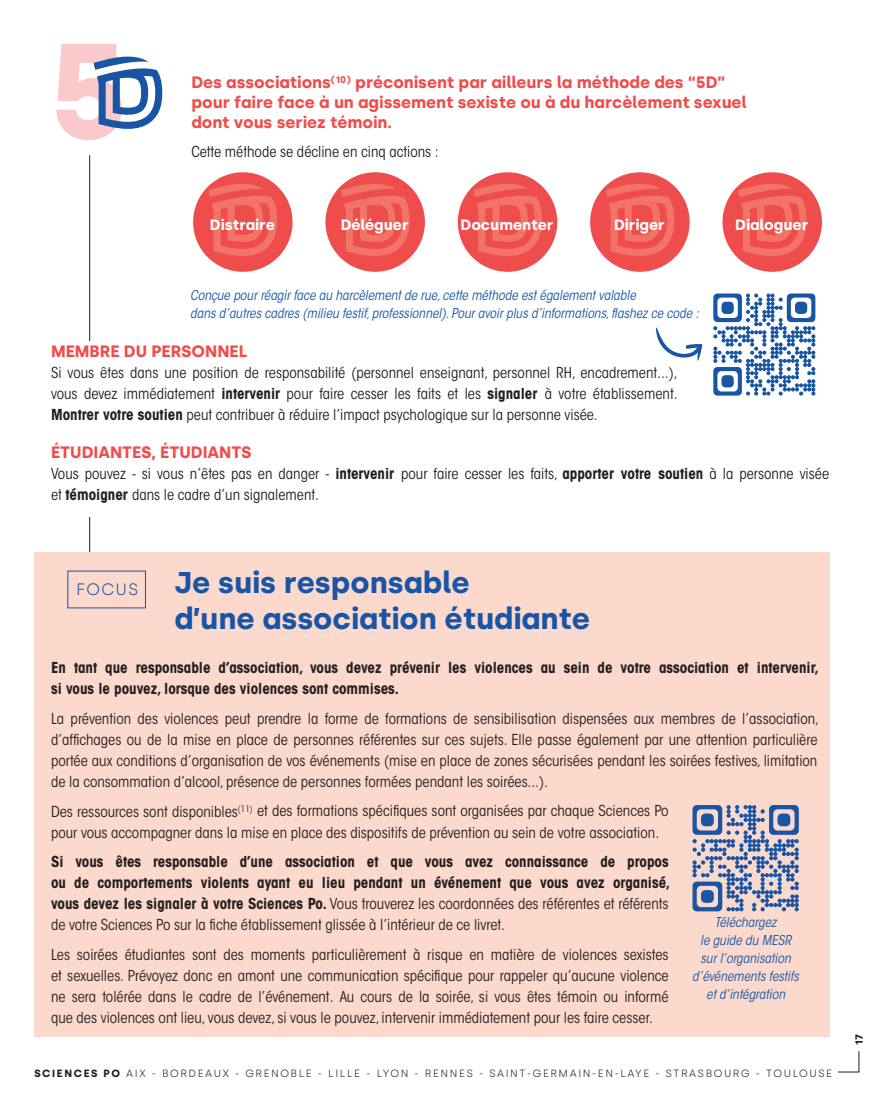
<style>
.page{position:relative;width:893px;height:1106px;background:#fff}
.page>*{position:absolute;margin:0;border:0;box-sizing:border-box;transform-origin:0 0}
.t1{font:700 135px "Silka";color:#f9c9cc}
.t2{font:700 30px/36px "Silka";color:#1855a5}
.t3{font:700 16.5px/19.8px "Silka";color:#ef4d4b}
.t4{font:300 16.5px "Silka";letter-spacing:.07em;color:#1855a5}
.t5{font:condensed 15px/21px "ITC Avant Garde Std";color:#231f20;text-align:justify}
.t6{font:700 condensed 15px/21px "ITC Avant Garde Std";color:#231f20}
.t7{font:700 15px "Silka";color:#fff}
.t8{font:italic condensed 13.5px/18px "ITC Avant Garde Std";color:#1855a5}
.t9{font:300 10.5px "Silka";letter-spacing:.15em;color:#231f20}
.t10{font:700 10.5px "Silka";color:#231f20}
.s1{font-weight:700}
.s2{font-weight:400}
</style>
<div class="page">
<svg style="left:838px;top:1051px;width:22px;height:21px"></svg>
<svg style="left:94px;top:56px;width:68px;height:73px"></svg>
<div style="left:193px;top:172px;width:100px;height:100px;background:#ef4d4b;border-radius:50%"></div>
<svg style="left:208px;top:182px;width:69px;height:74px"></svg>
<div style="left:325px;top:172px;width:100px;height:100px;background:#ef4d4b;border-radius:50%"></div>
<svg style="left:341px;top:182px;width:69px;height:74px"></svg>
<div style="left:458px;top:172px;width:99px;height:100px;background:#ef4d4b;border-radius:50%"></div>
<svg style="left:473px;top:182px;width:69px;height:74px"></svg>
<div style="left:590px;top:172px;width:100px;height:100px;background:#ef4d4b;border-radius:50%"></div>
<svg style="left:605px;top:182px;width:69px;height:74px"></svg>
<div style="left:722px;top:172px;width:100px;height:100px;background:#ef4d4b;border-radius:50%"></div>
<svg style="left:738px;top:182px;width:69px;height:74px"></svg>
<hr style="left:89px;top:155px;width:1px;height:442px;background:#231f20">
<div style="left:51px;top:341px;width:778px;height:176px;background:#fff"></div>
<div style="left:34px;top:552px;width:795px;height:484px;background:#fcd9cd"></div>
<svg style="left:713px;top:293px;width:102px;height:102px"></svg>
<svg style="left:656px;top:327px;width:46px;height:34px"></svg>
<svg style="left:692px;top:805px;width:107px;height:106px"></svg>
<h1 class="t1" style="left:48px;top:11px;width:81px">5</h1>
<p class="t3" style="left:191px;top:72px;width:557px">Des associations<sup>(10)</sup> préconisent par ailleurs la méthode des “5D” pour faire face à un agissement sexiste ou à du harcèlement sexuel dont vous seriez témoin.</p>
<p class="t5" style="left:191px;top:141px;width:249px">Cette méthode se décline en cinq actions :</p>
<p class="t7" style="left:210px;top:215px;width:66px">Distraire</p>
<p class="t7" style="left:341px;top:215px;width:69px">Déléguer</p>
<p class="t7" style="left:461px;top:215px;width:94px">Documenter</p>
<p class="t7" style="left:614px;top:215px;width:52px">Diriger</p>
<p class="t7" style="left:735px;top:215px;width:75px">Dialoguer</p>
<p class="t8" style="left:190px;top:287px;width:510px">Conçue pour réagir face au harcèlement de rue, cette méthode est également valable<br>dans d’autres cadres (milieu festif, professionnel). Pour avoir plus d’informations, flashez ce code :</p>
<p class="t3" style="left:51px;top:341px;width:198px">MEMBRE DU PERSONNEL</p>
<p class="t5" style="left:51px;top:362px;width:628px">Si vous êtes dans une position de responsabilité (personnel enseignant, personnel RH, encadrement...), vous devez immédiatement <span class="s1">intervenir</span> pour faire cesser les faits et les <span class="s1">signaler</span> à votre établissement.<br><span class="s1">Montrer votre soutien</span> peut contribuer à réduire l’impact psychologique sur la personne visée.</p>
<p class="t3" style="left:51px;top:442px;width:202px">ÉTUDIANTES, ÉTUDIANTS</p>
<p class="t5" style="left:51px;top:463px;width:780px">Vous pouvez - si vous n’êtes pas en danger - <span class="s1">intervenir</span> pour faire cesser les faits, <span class="s1">apporter votre soutien</span> à la personne visée et <span class="s1">témoigner</span> dans le cadre d’un signalement.</p>
<p class="t4" style="left:76px;top:579px;width:63px">FOCUS</p>
<h2 class="t2" style="left:174px;top:564px;width:417px">Je suis responsable<br>d’une association étudiante</h2>
<p class="t6" style="left:51px;top:657px;width:769px">En tant que responsable d’association, vous devez prévenir les violences au sein de votre association et intervenir, si vous le pouvez, lorsque des violences sont commises.</p>
<p class="t5" style="left:51px;top:708px;width:769px">La prévention des violences peut prendre la forme de formations de sensibilisation dispensées aux membres de l’association, d’affichages ou de la mise en place de personnes référentes sur ces sujets. Elle passe également par une attention particulière portée aux conditions d’organisation de vos événements (mise en place de zones sécurisées pendant les soirées festives, limitation de la consommation d’alcool, présence de personnes formées pendant les soirées...).</p>
<p class="t5" style="left:51px;top:800px;width:619px">Des ressources sont disponibles<sup>(11)</sup> et des formations spécifiques sont organisées par chaque Sciences Po pour vous accompagner dans la mise en place des dispositifs de prévention au sein de votre association.</p>
<p class="t6" style="left:51px;top:851px;width:621px;text-align:justify">Si vous êtes responsable d’une association et que vous avez connaissance de propos ou de comportements violents ayant eu lieu pendant un événement que vous avez organisé, vous devez les signaler à votre Sciences Po. <span class="s2">Vous trouverez les coordonnées des référentes et référents de votre Sciences Po sur la fiche établissement glissée à l’intérieur de ce livret.</span></p>
<p class="t5" style="left:51px;top:943px;width:619px">Les soirées étudiantes sont des moments particulièrement à risque en matière de violences sexistes et sexuelles. Prévoyez donc en amont une communication spécifique pour rappeler qu’aucune violence ne sera tolérée dans le cadre de l’événement. Au cours de la soirée, si vous êtes témoin ou informé que des violences ont lieu, vous devez, si vous le pouvez, intervenir immédiatement pour les faire cesser.</p>
<p class="t8" style="left:692px;top:913px;width:108px;text-align:center">Téléchargez<br>le guide du MESR sur l’organisation d’événements festifs et d’intégration</p>
<p class="t9" style="left:34px;top:1066px;width:799px"><span class="s1">SCIENCES PO</span> AIX - BORDEAUX - GRENOBLE - LILLE - LYON - RENNES - SAINT-GERMAIN-EN-LAYE - STRASBOURG - TOULOUSE</p>
<p class="t10" style="left:853px;top:1044px;width:12px;rotate:-90deg">17</p>
</div>
